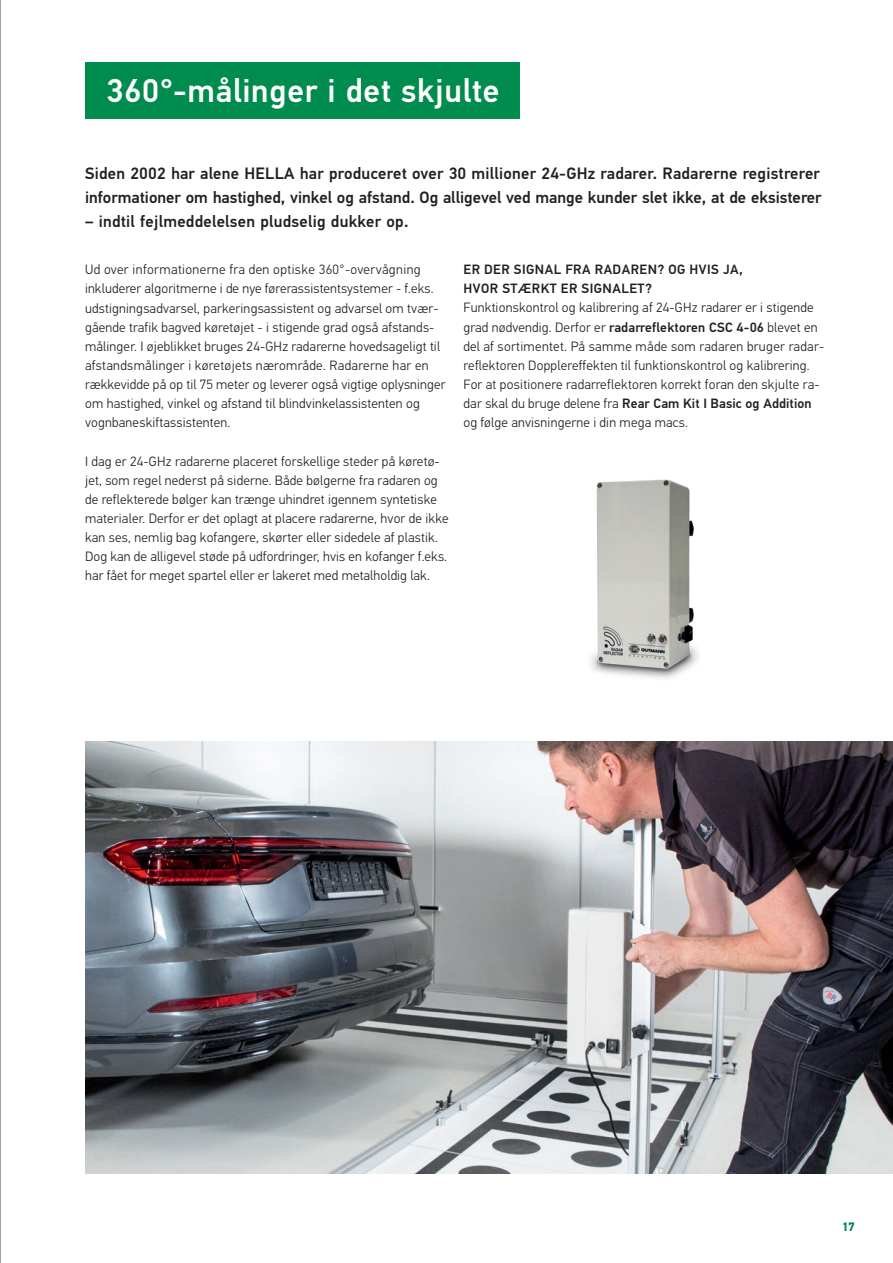
<style>
.page{position:relative;width:893px;height:1263px;background:#fff}
.page>*{position:absolute;margin:0;border:0;box-sizing:border-box;transform-origin:0 0}
.t1{font:500 33px "Hella DIN Universal";letter-spacing:.02em;color:#fff}
.t2{font:500 16.5px/24px "Hella DIN Universal";letter-spacing:.015em;color:#231f20}
.t3{font:300 13.5px/19.2px "Hella DIN Universal";letter-spacing:.015em;color:#231f20}
.t4{font:500 13.5px/19.2px "Hella DIN Universal";letter-spacing:.035em;color:#231f20}
.t5{font:500 12px "Hella DIN Universal";color:#008c4e}
.s1{font-weight:500}
</style>
<div class="page">
<hr style="left:0;top:0;width:1px;height:1263px;background:#939598">
<img style="left:85px;top:741px;width:808px;height:433px">
<div style="left:85px;top:62px;width:435px;height:57px;background:#008c4e"></div>
<img style="left:591px;top:479px;width:107px;height:200px">
<h1 class="t1" style="left:106px;top:70px;width:395px">360°-målinger i det skjulte</h1>
<p class="t2" style="left:85px;top:162px;width:738px">Siden 2002 har alene HELLA har produceret over 30 millioner 24-GHz radarer. Radarerne registrerer informationer om hastighed, vinkel og afstand. Og alligevel ved mange kunder slet ikke, at de eksisterer</p>
<p class="t2" style="left:85px;top:210px;width:325px">– indtil fejlmeddelelsen pludselig dukker op.</p>
<p class="t3" style="left:85px;top:261px;width:362px">Ud over informationerne fra den optiske 360°-overvågning inkluderer algoritmerne i de nye førerassistentsystemer - f.eks. udstigningsadvarsel, parkeringsassistent og advarsel om tvær&shy;gående trafik bagved køretøjet - i stigende grad også afstands&shy;målinger. I øjeblikket bruges 24-GHz radarerne hovedsageligt til afstandsmålinger i køretøjets nærområde. Radarerne har en rækkevidde på op til 75 meter og leverer også vigtige oplysninger om hastighed, vinkel og afstand til blindvinkelassistenten og vognbaneskiftassistenten.</p>
<p class="t3" style="left:85px;top:452px;width:365px">I dag er 24-GHz radarerne placeret forskellige steder på køretø&shy;jet, som regel nederst på siderne. Både bølgerne fra radaren og de reflekterede bølger kan trænge uhindret igennem syntetiske materialer. Derfor er det oplagt at placere radarerne, hvor de ikke kan ses, nemlig bag kofangere, skørter eller sidedele af plastik.<br>Dog kan de alligevel støde på udfordringer, hvis en kofanger f.eks. har fået for meget spartel eller er lakeret med metalholdig lak.</p>
<p class="t4" style="left:464px;top:261px;width:281px">ER DER SIGNAL FRA RADAREN? OG HVIS JA,<br>HVOR STÆRKT ER SIGNALET?</p>
<p class="t3" style="left:463px;top:299px;width:362px">Funktionskontrol og kalibrering af 24-GHz radarer er i stigende grad nødvendig. Derfor er <span class="s1">radarreflektoren CSC 4-06</span> blevet en del af sortimentet. På samme måde som radaren bruger radar&shy;reflektoren Dopplereffekten til funktionskontrol og kalibrering.<br>For at positionere radarreflektoren korrekt foran den skjulte ra&shy;dar skal du bruge delene fra <span class="s1">Rear Cam Kit I Basic og Addition </span>og følge anvisningerne i din mega macs.</p>
<p class="t5" style="left:842px;top:1219px;width:14px">17</p>
</div>
